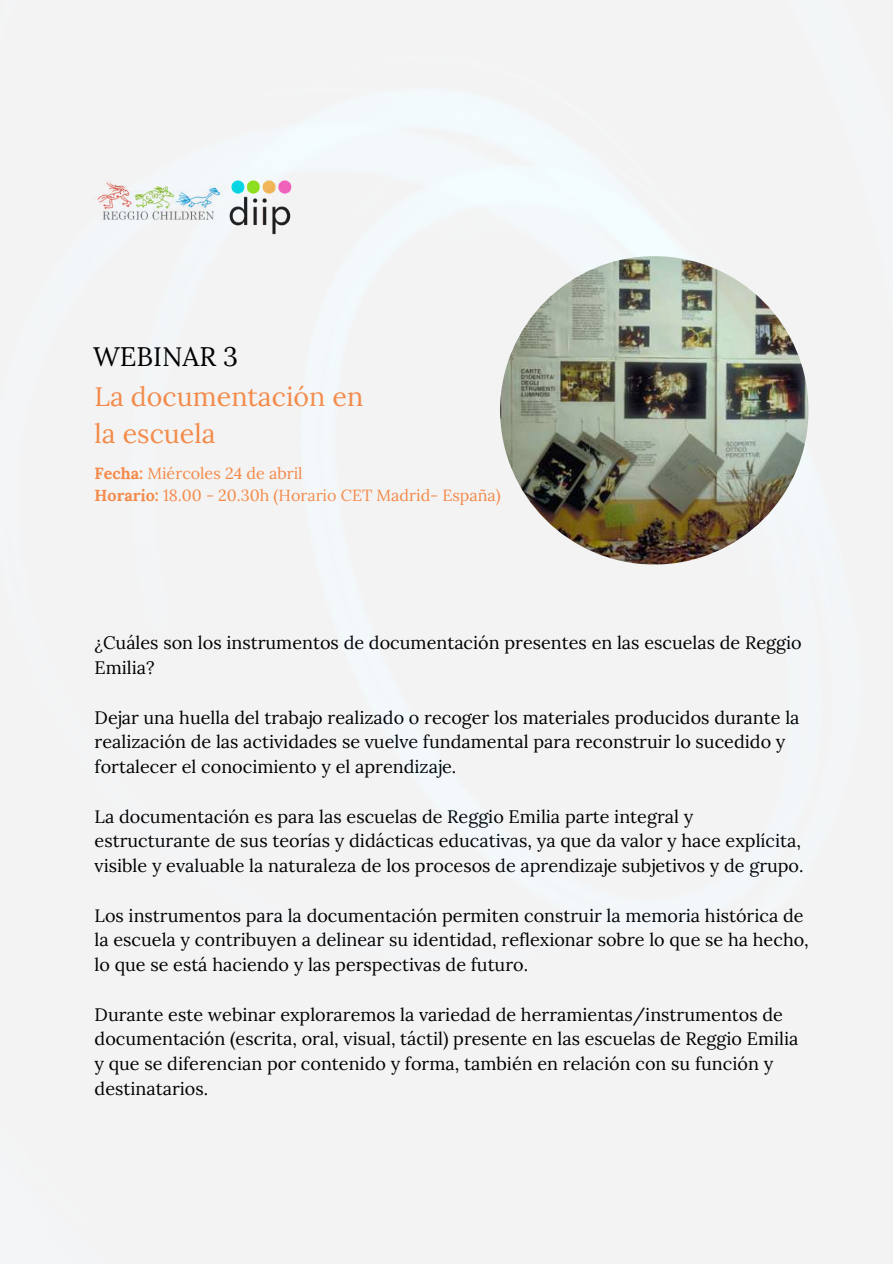
<style>
.page{position:relative;width:893px;height:1264px;background:#fff}
.page>*{position:absolute;margin:0;border:0;box-sizing:border-box;transform-origin:0 0}
.t1{font:26.7px/36.6px "Lora";color:#ff914d}
.t2{font:26.7px "Lora";color:#000}
.t3{font:18px/24.8px "Lora";color:#000}
.t4{font:16.05px/22px "Lora";color:#ff914d}
.s1{font-weight:700}
</style>
<div class="page">
<img style="left:0;top:0;width:892px;height:1263px">
<h1 class="t2" style="left:93px;top:339px;width:146px">WEBINAR 3</h1>
<h1 class="t1" style="left:95px;top:378px;width:270px">La documentación en la escuela</h1>
<p class="t4" style="left:95px;top:462px;width:407px"><span class="s1">Fecha:</span> Miércoles 24 de abril<br><span class="s1">Horario:</span> 18.00 - 20.30h (Horario CET Madrid- España)</p>
<p class="t3" style="left:95px;top:630px;width:708px">¿Cuáles son los instrumentos de documentación presentes en las escuelas de Reggio<br>Emilia?</p>
<p class="t3" style="left:95px;top:704px;width:706px">Dejar una huella del trabajo realizado o recoger los materiales producidos durante la realización de las actividades se vuelve fundamental para reconstruir lo sucedido y fortalecer el conocimiento y el aprendizaje.</p>
<p class="t3" style="left:95px;top:803px;width:710px">La documentación es para las escuelas de Reggio Emilia parte integral y estructurante de sus teorías y didácticas educativas, ya que da valor y hace explícita, visible y evaluable la naturaleza de los procesos de aprendizaje subjetivos y de grupo.</p>
<p class="t3" style="left:95px;top:902px;width:715px">Los instrumentos para la documentación permiten construir la memoria histórica de la escuela y contribuyen a delinear su identidad, reflexionar sobre lo que se ha hecho, lo que se está haciendo y las perspectivas de futuro.</p>
<p class="t3" style="left:95px;top:1001px;width:705px">Durante este webinar exploraremos la variedad de herramientas/instrumentos de documentación (escrita, oral, visual, táctil) presente en las escuelas de Reggio Emilia y que se diferencian por contenido y forma, también en relación con su función y destinatarios.</p>
</div>
